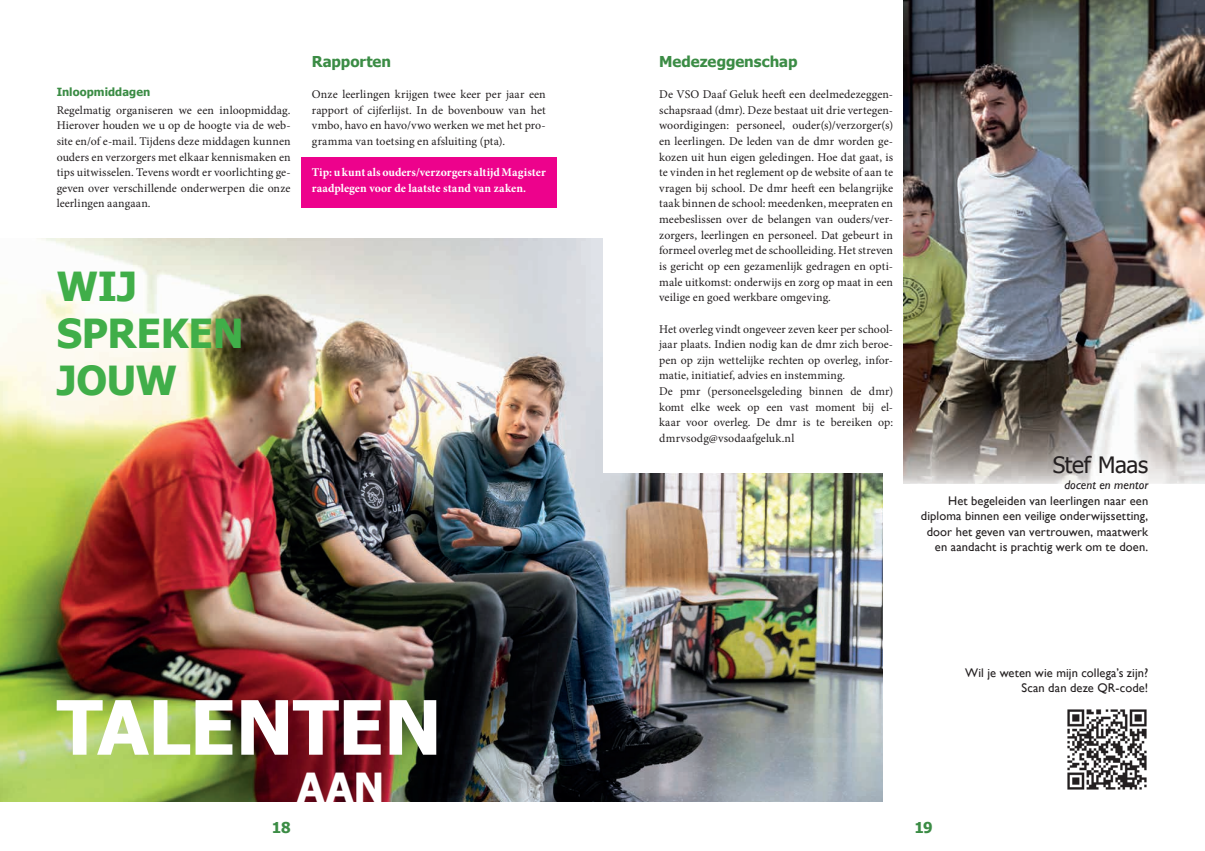
<style>
.page{position:relative;width:1205px;height:851px;background:#fff}
.page>*{position:absolute;margin:0;border:0;box-sizing:border-box;transform-origin:0 0}
.t1{font:700 75px "Tahoma";letter-spacing:-.01em;color:#fff}
.t2{font:700 40px/46.9px "Tahoma";letter-spacing:-.005em;color:#40ae49}
.t3{font:700 40px "Tahoma";color:#fff}
.t4{font:22.5px "Tahoma";letter-spacing:-.01em;color:#231f20}
.t5{font:700 15px "Tahoma";letter-spacing:-.005em;color:#3b8c45}
.t6{font:12.5px/15.6px "Gill Sans";letter-spacing:.01em;color:#231f20;text-align:right}
.t7{font:italic 12.5px "Gill Sans";letter-spacing:.005em;color:#231f20}
.t8{font:11.88px/15.6px "Minion Pro";letter-spacing:.005em;color:#231f20;text-align:justify}
.t9{font:700 11.88px/15.6px "Minion Pro";color:#fff}
.t10{font:700 11.25px "Tahoma";letter-spacing:.005em;color:#3b8c45}
</style>
<div class="page">
<img style="left:602px;top:473px;width:280px;height:328px">
<img style="left:0;top:239px;width:602px;height:562px">
<div style="left:301px;top:157px;width:255px;height:50px;background:#ed028c"></div>
<img style="left:904px;top:0;width:301px;height:483px">
<img style="left:1067px;top:709px;width:80px;height:81px">
<p class="t10" style="left:57px;top:83px;width:95px">Inloopmiddagen</p>
<p class="t8" style="left:57px;top:102px;width:235px">Regelmatig organiseren we een inloopmiddag.<br>Hierover houden we u op de hoogte via de web&shy;site en/of e-mail. Tijdens deze middagen kunnen ouders en verzorgers met elkaar kennismaken en tips uitwisselen. Tevens wordt er voorlichting ge&shy;geven over verschillende onderwerpen die onze leerlingen aangaan.</p>
<p class="t5" style="left:312px;top:51px;width:81px">Rapporten</p>
<p class="t8" style="left:312px;top:86px;width:235px">Onze leerlingen krijgen twee keer per jaar een rapport of cijferlijst. In de bovenbouw van het vmbo, havo en havo/vwo werken we met het pro&shy;gramma van toetsing en afsluiting (pta).</p>
<p class="t9" style="left:312px;top:164px;width:235px">Tip: u kunt als ouders/verzorgers altijd Magister raadplegen voor de laatste stand van zaken.</p>
<h2 class="t2" style="left:57px;top:261px;width:188px">WIJ<br>SPREKEN<br>JOUW</h2>
<h1 class="t1" style="left:57px;top:674px;width:386px">TALENTEN</h1>
<h2 class="t3" style="left:297px;top:758px;width:89px">AAN</h2>
<p class="t5" style="left:659px;top:51px;width:140px">Medezeggenschap</p>
<p class="t8" style="left:659px;top:86px;width:235px">De VSO Daaf Geluk heeft een deelmedezeggen&shy;schapsraad (dmr). Deze bestaat uit drie vertegen&shy;woordigingen: personeel, ouder(s)/verzorger(s) en leerlingen. De leden van de dmr worden ge&shy;kozen uit hun eigen geledingen. Hoe dat gaat, is te vinden in het reglement op de website of aan te vragen bij school. De dmr heeft een belangrijke taak binnen de school: meedenken, meepraten en meebeslissen over de belangen van ouders/ver&shy;zorgers, leerlingen en personeel. Dat gebeurt in formeel overleg met de schoolleiding. Het streven is gericht op een gezamenlijk gedragen en opti&shy;male uitkomst: onderwijs en zorg op maat in een veilige en goed werkbare omgeving.</p>
<p class="t8" style="left:659px;top:321px;width:235px;text-align:left">Het overleg vindt ongeveer zeven keer per school&shy;jaar plaats. Indien nodig kan de dmr zich beroe&shy;pen op zijn wettelijke rechten op overleg, infor&shy;matie, initiatief, advies en instemming.<br>De pmr (personeelsgeleding binnen de dmr) komt elke week op een vast moment bij el&shy;kaar voor overleg. De dmr is te bereiken op: dmrvsodg@vsodaafgeluk.nl</p>
<h3 class="t4" style="left:1052px;top:450px;width:97px">Stef Maas</h3>
<p class="t7" style="left:1064px;top:477px;width:85px">docent en mentor</p>
<p class="t6" style="left:921px;top:492px;width:229px">Het begeleiden van leerlingen naar een diploma binnen een veilige onderwijssetting, door het geven van vertrouwen, maatwerk en aandacht is prachtig werk om te doen.</p>
<p class="t6" style="left:965px;top:664px;width:184px">Wil je weten wie mijn collega’s zijn?<br>Scan dan deze QR-code!</p>
<p class="t5" style="left:272px;top:816px;width:20px">18</p>
<p class="t5" style="left:914px;top:816px;width:20px">19</p>
</div>
